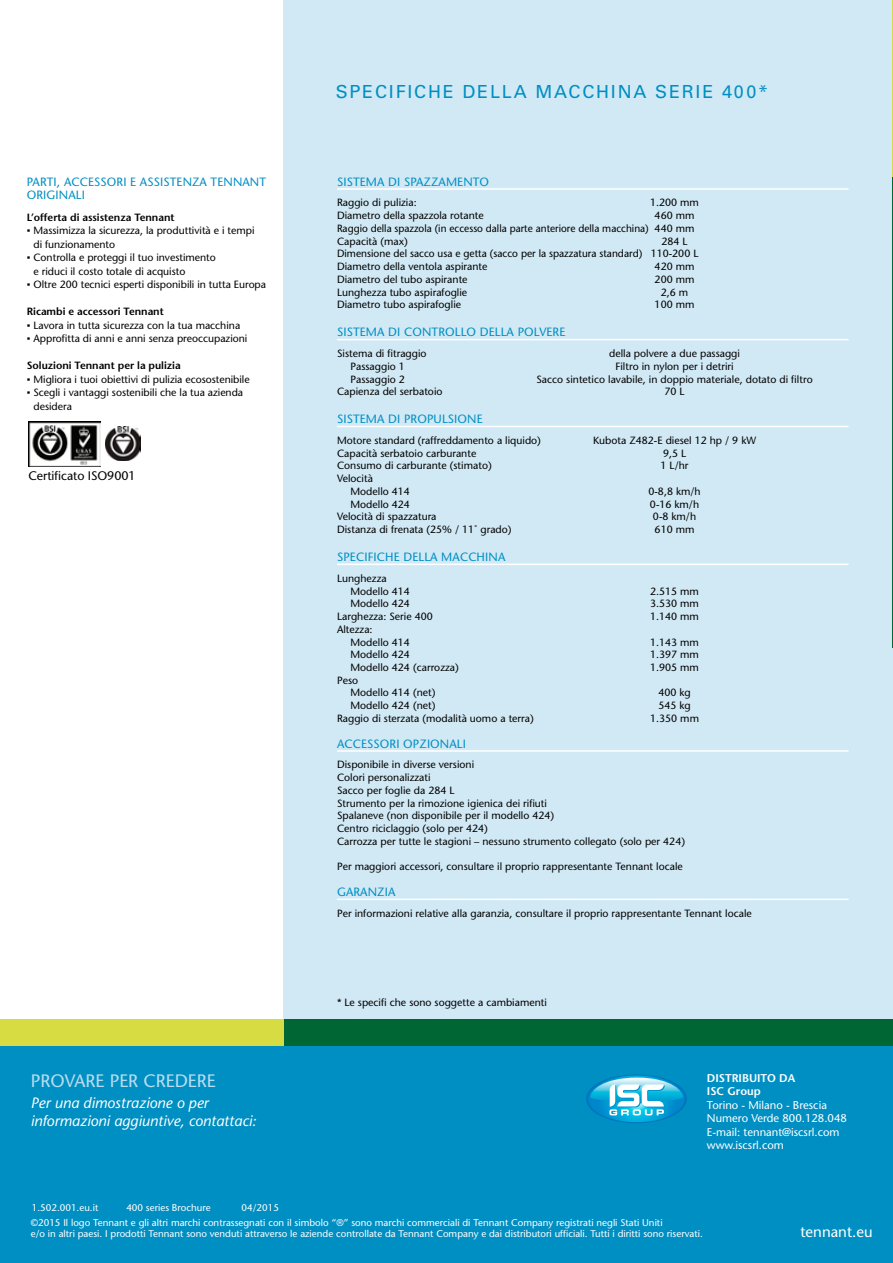
<style>
.page{position:relative;width:893px;height:1263px;background:#fff}
.page>*{position:absolute;margin:0;border:0;box-sizing:border-box;transform-origin:0 0}
.t1{font:18px "Univers LT Std";letter-spacing:.1em;color:#008fc3}
.t2{font:500 18px "Stone Sans Std";color:#b8ddef}
.t3{font:italic 500 15px/18px "Stone Sans Std";color:#fff}
.t4{font:500 15px "Stone Sans Std";color:#fff}
.t5{font:500 12.45px "Stone Sans Std";letter-spacing:-.005em;color:#000}
.t6{font:500 12px/13.5px "Stone Sans Std";letter-spacing:.01em;color:#008fc3}
.t7{font:500 11.25px/13.5px "Stone Sans Std";color:#fff}
.t8{font:600 11.25px/13.5px "Stone Sans Std";color:#fff}
.t9{font:500 10.5px/12.8px "Stone Sans Std";color:#000}
.t10{font:600 10.5px "Stone Sans Std";letter-spacing:-.005em;color:#000}
.t11{font:500 9.75px/11.7px "Stone Sans Std";color:#fff}
.s1{font-family:"Trebuchet MS";font-weight:400}
</style>
<div class="page">
<div style="left:283px;top:0;width:610px;height:1033px;background:#d1e9f5"></div>
<div style="left:283px;top:1019px;width:610px;height:27px;background:#006734"></div>
<div style="left:0;top:1019px;width:283px;height:27px;background:#d7dc43"></div>
<hr style="left:337px;top:188px;width:512px;height:2px;background:#fff">
<hr style="left:337px;top:339px;width:512px;height:1px;background:#fff">
<hr style="left:337px;top:426px;width:512px;height:1px;background:#fff">
<hr style="left:337px;top:564px;width:512px;height:1px;background:#fff">
<hr style="left:337px;top:750px;width:512px;height:2px;background:#fff">
<hr style="left:337px;top:898px;width:512px;height:2px;background:#fff">
<div style="left:27px;top:422px;width:76px;height:44px;background:linear-gradient(to bottom,#fff,#fff)"></div>
<img style="left:29px;top:422px;width:71px;height:44px">
<svg style="left:105px;top:434px;width:36px;height:19px"></svg>
<img style="left:106px;top:426px;width:34px;height:34px">
<div style="left:0;top:1046px;width:893px;height:217px;background:#008fc3"></div>
<svg style="left:586px;top:1074px;width:101px;height:49px"></svg>
<p class="t6" style="left:27px;top:175px;width:241px">PARTI, ACCESSORI E ASSISTENZA TENNANT<br>ORIGINALI</p>
<p class="t10" style="left:27px;top:211px;width:149px">L’offerta di assistenza Tennant</p>
<p class="t9" style="left:34px;top:224px;width:222px;line-height:13.5px;text-indent:-7px"><span class="s1">▪</span> Massimizza la sicurezza, la produttività e i tempi di funzionamento</p>
<p class="t9" style="left:34px;top:251px;width:184px;line-height:13.5px;text-indent:-7px"><span class="s1">▪</span> Controlla e proteggi il tuo investimento e riduci il costo totale di acquisto</p>
<p class="t9" style="left:27px;top:278px;width:241px"><span class="s1">▪</span> Oltre 200 tecnici esperti disponibili in tutta Europa</p>
<p class="t10" style="left:27px;top:305px;width:139px">Ricambi e accessori Tennant</p>
<p class="t9" style="left:27px;top:319px;width:215px"><span class="s1">▪</span> Lavora in tutta sicurezza con la tua macchina</p>
<p class="t9" style="left:27px;top:332px;width:222px"><span class="s1">▪</span> Approfitta di anni e anni senza preoccupazioni</p>
<p class="t10" style="left:27px;top:359px;width:155px">Soluzioni Tennant per la pulizia</p>
<p class="t9" style="left:27px;top:373px;width:224px"><span class="s1">▪</span> Migliora i tuoi obiettivi di pulizia ecosostenibile</p>
<p class="t9" style="left:34px;top:386px;width:211px;line-height:13.5px;text-indent:-7px"><span class="s1">▪</span> Scegli i vantaggi sostenibili che la tua azienda desidera</p>
<p class="t5" style="left:29px;top:469px;width:109px">Certificato ISO9001</p>
<h1 class="t2" style="left:31px;top:1070px;width:187px">PROVARE PER CREDERE</h1>
<h2 class="t3" style="left:31px;top:1093px;width:227px">Per una dimostrazione o per informazioni aggiuntive, contattaci:</h2>
<p class="t11" style="left:32px;top:1202px;width:68px">1.502.001.eu.it</p>
<p class="t11" style="left:126px;top:1202px;width:86px">400 series Brochure</p>
<p class="t11" style="left:242px;top:1202px;width:39px">04/2015</p>
<h1 class="t1" style="left:336px;top:81px;width:434px">SPECIFICHE DELLA MACCHINA SERIE 400*</h1>
<p class="t6" style="left:337px;top:175px;width:154px">SISTEMA DI SPAZZAMENTO</p>
<p class="t9" style="left:337px;top:196px;width:81px">Raggio di pulizia:</p>
<p class="t9" style="left:650px;top:196px;width:50px">1.200 mm</p>
<p class="t9" style="left:337px;top:209px;width:148px">Diametro della spazzola rotante</p>
<p class="t9" style="left:337px;top:209px;width:359px;text-align:justify;text-indent:318px">460 mm Raggio della spazzola (in eccesso dalla parte anteriore della macchina) 440 mm Capacità (max)</p>
<p class="t9" style="left:337px;top:235px;width:363px;text-indent:324px">284 L<br>Dimensione del sacco usa e getta (sacco per la spazzatura standard) 110-200 L<br>Diametro della ventola aspirante</p>
<p class="t9" style="left:655px;top:260px;width:41px">420 mm</p>
<p class="t9" style="left:337px;top:273px;width:132px">Diametro del tubo aspirante</p>
<p class="t9" style="left:655px;top:273px;width:41px">200 mm</p>
<p class="t9" style="left:337px;top:286px;width:132px">Lunghezza tubo aspirafoglie</p>
<p class="t9" style="left:661px;top:286px;width:29px">2,6 m</p>
<p class="t9" style="left:337px;top:298px;width:126px">Diametro tubo aspirafoglie</p>
<p class="t9" style="left:655px;top:298px;width:41px">100 mm</p>
<p class="t6" style="left:337px;top:325px;width:230px">SISTEMA DI CONTROLLO DELLA POLVERE</p>
<p class="t9" style="left:337px;top:347px;width:91px">Sistema di fitraggio</p>
<p class="t9" style="left:609px;top:347px;width:132px">della polvere a due passaggi</p>
<p class="t9" style="left:351px;top:360px;width:56px">Passaggio 1</p>
<p class="t9" style="left:615px;top:360px;width:120px">Filtro in nylon per i detriri</p>
<p class="t9" style="left:351px;top:372px;width:56px">Passaggio 2</p>
<p class="t9" style="left:536px;top:372px;width:278px">Sacco sintetico lavabile, in doppio materiale, dotato di filtro</p>
<p class="t9" style="left:337px;top:385px;width:107px">Capienza del serbatoio</p>
<p class="t9" style="left:664px;top:385px;width:22px">70 L</p>
<p class="t6" style="left:337px;top:412px;width:147px">SISTEMA DI PROPULSIONE</p>
<p class="t9" style="left:337px;top:434px;width:205px">Motore standard (raffreddamento a liquido)</p>
<p class="t9" style="left:593px;top:434px;width:164px">Kubota Z482-E diesel 12 hp / 9 kW</p>
<p class="t9" style="left:337px;top:447px;width:141px">Capacità serbatoio carburante</p>
<p class="t9" style="left:663px;top:447px;width:25px">9,5 L</p>
<p class="t9" style="left:337px;top:459px;width:156px">Consumo di carburante (stimato)</p>
<p class="t9" style="left:661px;top:459px;width:29px">1 L/hr</p>
<p class="t9" style="left:351px;top:472px;width:61px;text-indent:-14px">Velocità<br>Modello 414</p>
<p class="t9" style="left:648px;top:485px;width:54px">0-8,8 km/h</p>
<p class="t9" style="left:351px;top:498px;width:61px">Modello 424</p>
<p class="t9" style="left:650px;top:498px;width:51px">0-16 km/h</p>
<p class="t9" style="left:337px;top:510px;width:101px">Velocità di spazzatura</p>
<p class="t9" style="left:653px;top:510px;width:45px">0-8 km/h</p>
<p class="t9" style="left:337px;top:523px;width:176px">Distanza di frenata (25% / 11˚ grado)</p>
<p class="t9" style="left:655px;top:523px;width:41px">610 mm</p>
<p class="t6" style="left:337px;top:550px;width:170px">SPECIFICHE DELLA MACCHINA</p>
<p class="t9" style="left:351px;top:572px;width:61px;text-indent:-14px">Lunghezza<br>Modello 414</p>
<p class="t9" style="left:650px;top:584px;width:50px">2.515 mm</p>
<p class="t9" style="left:351px;top:597px;width:61px">Modello 424</p>
<p class="t9" style="left:650px;top:597px;width:50px">3.530 mm</p>
<p class="t9" style="left:337px;top:610px;width:97px">Larghezza: Serie 400</p>
<p class="t9" style="left:650px;top:610px;width:50px">1.140 mm</p>
<p class="t9" style="left:351px;top:623px;width:61px;text-indent:-14px">Altezza:<br>Modello 414</p>
<p class="t9" style="left:650px;top:635px;width:50px">1.143 mm</p>
<p class="t9" style="left:351px;top:648px;width:61px">Modello 424</p>
<p class="t9" style="left:650px;top:648px;width:50px">1.397 mm</p>
<p class="t9" style="left:351px;top:661px;width:110px">Modello 424 (carrozza)</p>
<p class="t9" style="left:650px;top:661px;width:50px">1.905 mm</p>
<p class="t9" style="left:351px;top:674px;width:86px;text-indent:-14px">Peso<br>Modello 414 (net)</p>
<p class="t9" style="left:658px;top:686px;width:34px">400 kg</p>
<p class="t9" style="left:351px;top:699px;width:86px">Modello 424 (net)</p>
<p class="t9" style="left:658px;top:699px;width:34px">545 kg</p>
<p class="t9" style="left:337px;top:712px;width:198px">Raggio di sterzata (modalità uomo a terra)</p>
<p class="t9" style="left:650px;top:712px;width:50px">1.350 mm</p>
<p class="t6" style="left:337px;top:737px;width:130px">ACCESSORI OPZIONALI</p>
<p class="t9" style="left:337px;top:758px;width:349px">Disponibile in diverse versioni<br>Colori personalizzati<br>Sacco per foglie da 284 L<br>Strumento per la rimozione igienica dei rifiuti<br>Spalaneve (non disponibile per il modello 424)<br>Centro riciclaggio (solo per 424)<br>Carrozza per tutte le stagioni – nessuno strumento collegato (solo per 424)</p>
<p class="t9" style="left:337px;top:860px;width:347px">Per maggiori accessori, consultare il proprio rappresentante Tennant locale</p>
<p class="t6" style="left:337px;top:885px;width:60px">GARANZIA</p>
<p class="t9" style="left:337px;top:907px;width:416px">Per informazioni relative alla garanzia, consultare il proprio rappresentante Tennant locale</p>
<p class="t9" style="left:337px;top:996px;width:211px">* Le specifi che sono soggette a cambiamenti</p>
<p class="t8" style="left:707px;top:1071px;width:90px">DISTRIBUITO DA<br>ISC Group</p>
<p class="t7" style="left:707px;top:1098px;width:141px">Torino - Milano - Brescia<br>Numero Verde 800.128.048<br>E-mail: tennant@iscsrl.com www.iscsrl.com</p>
<p class="t11" style="left:31px;top:1216px;width:674px">©2015 Il logo Tennant e gli altri marchi contrassegnati con il simbolo “®” sono marchi commerciali di Tennant Company registrati negli Stati Uniti<br>e/o in altri paesi. I prodotti Tennant sono venduti attraverso le aziende controllate da Tennant Company e dai distributori ufficiali. Tutti i diritti sono riservati.</p>
<h2 class="t4" style="left:800px;top:1223px;width:74px">tennant.eu</h2>
</div>
